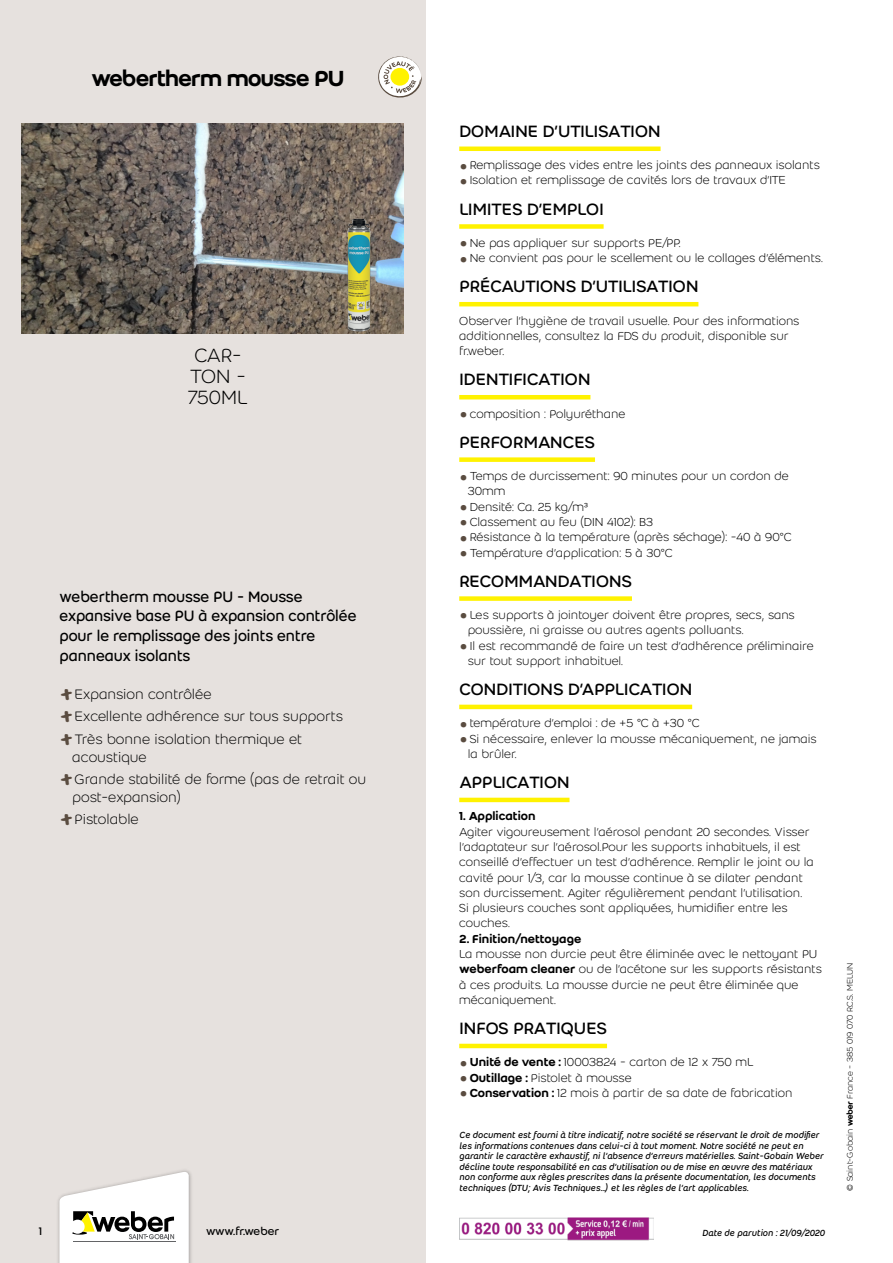
<style>
.page{position:relative;width:893px;height:1263px;background:#fff}
.page>*{position:absolute;margin:0;border:0;box-sizing:border-box;transform-origin:0 0}
.t1{font:24px "Weber Name";color:#000}
.t2{font:300 21px/21px "Weber";color:#000}
.t3{font:18px "Weber";color:#000}
.t4{font:16.5px/19.8px "Weber";color:#000;scale:.95 1}
.t5{font:300 15px/22.2px "Weber";color:#000}
.t6{font:300 12.75px/15.3px "Weber";color:#000}
.t7{font:500 12.75px "Weber";color:#000}
.t8{font:12px "Weber";letter-spacing:-.01em;color:#000}
.t9{font:italic 9.75px/10.5px "Weber";color:#000}
.t10{font:300 9px "Weber";color:#000}
.s1{font-family:"Weber Brush";font-weight:400;font-size:16.5px;color:#5a4c40}
.s2{font-size:34.5px;color:#5a4c40}
.s3{font-weight:500}
.s4{font-family:"Weber Name";font-weight:400}
</style>
<div class="page">
<div style="left:0;top:0;width:425px;height:1263px;background:#e6e1de"></div>
<img style="left:58px;top:1170px;width:134px;height:93px">
<svg style="left:59px;top:1171px;width:130px;height:92px"></svg>
<img style="left:459px;top:1217px;width:195px;height:24px">
<hr style="left:459px;top:147px;width:202px;height:4px;background:#fff200">
<div style="left:459px;top:224px;width:145px;height:5px;background:#fff200"></div>
<hr style="left:459px;top:302px;width:239px;height:4px;background:#fff200">
<hr style="left:459px;top:395px;width:131px;height:4px;background:#fff200">
<div style="left:459px;top:457px;width:136px;height:5px;background:#fff200"></div>
<div style="left:459px;top:596px;width:173px;height:5px;background:#fff200"></div>
<hr style="left:459px;top:705px;width:233px;height:4px;background:#fff200">
<hr style="left:459px;top:798px;width:110px;height:4px;background:#fff200">
<hr style="left:459px;top:1044px;width:148px;height:4px;background:#fff200">
<svg style="left:378px;top:56px;width:44px;height:42px"></svg>
<img style="left:21px;top:123px;width:383px;height:211px">
<img style="left:343px;top:216px;width:31px;height:118px">
<h1 class="t1" style="left:92px;top:64px;width:254px">webertherm mousse PU</h1>
<h2 class="t2" style="left:188px;top:345px;width:60px;text-indent:7px">car&shy;ton -<br>750ml</h2>
<p class="t4" style="left:60px;top:586px;width:314px">webertherm mousse PU - Mousse expansive base PU à expansion contrôlée pour le remplissage des joints entre panneaux isolants</p>
<p class="t5" style="left:60px;top:683px;width:285px"><span class="s1">+</span>Expansion contrôlée<br><span class="s1">+</span>Excellente adhérence sur tous supports <span class="s1">+</span>Très bonne isolation thermique et</p>
<p class="t5" style="left:60px;top:746px;width:308px;text-indent:13px">acoustique<br><span class="s1">+</span>Grande stabilité de forme (pas de retrait ou</p>
<p class="t5" style="left:60px;top:786px;width:123px;text-indent:13px">post-expansion) <span class="s1">+</span>Pistolable</p>
<p class="t8" style="left:39px;top:1224px;width:5px">1</p>
<p class="t8" style="left:206px;top:1224px;width:75px">www.fr.weber</p>
<h3 class="t3" style="left:459px;top:121px;width:203px">Domaine d’utilisation</h3>
<p class="t6" style="left:459px;top:158px;width:362px"><span class="s2">•</span> Remplissage des vides entre les joints des panneaux isolants</p>
<p class="t6" style="left:459px;top:173px;width:328px"><span class="s2">•</span> Isolation et remplissage de cavités lors de travaux d’ITE</p>
<h3 class="t3" style="left:459px;top:198px;width:146px">Limites d’emploi</h3>
<p class="t6" style="left:459px;top:235px;width:223px"><span class="s2">•</span> Ne pas appliquer sur supports PE/PP.</p>
<p class="t6" style="left:459px;top:251px;width:365px"><span class="s2">•</span> Ne convient pas pour le scellement ou le collages d’éléments.</p>
<h3 class="t3" style="left:459px;top:276px;width:241px">Précautions d’utilisation</h3>
<p class="t6" style="left:459px;top:313px;width:342px">Observer l’hygiène de travail usuelle. Pour des informations additionnelles, consultez la FDS du produit, disponible sur fr.weber.</p>
<h3 class="t3" style="left:459px;top:369px;width:133px">Identification</h3>
<p class="t6" style="left:459px;top:406px;width:168px"><span class="s2">•</span> composition : Polyuréthane</p>
<h3 class="t3" style="left:459px;top:432px;width:137px">Performances</h3>
<p class="t6" style="left:468px;top:468px;width:323px;text-indent:-8px"><span class="s2">•</span> Temps de durcissement: 90 minutes pour un cordon de<br>30mm</p>
<p class="t6" style="left:459px;top:499px;width:130px"><span class="s2">•</span> Densité: Ca. 25 kg/m³</p>
<p class="t6" style="left:459px;top:514px;width:195px"><span class="s2">•</span> Classement au feu (DIN 4102): B3</p>
<p class="t6" style="left:459px;top:530px;width:334px"><span class="s2">•</span> Résistance à la température (après séchage): -40 à 90°C</p>
<p class="t6" style="left:459px;top:545px;width:215px"><span class="s2">•</span> Température d’application: 5 à 30°C</p>
<h3 class="t3" style="left:459px;top:571px;width:174px">Recommandations</h3>
<p class="t6" style="left:468px;top:607px;width:329px;text-indent:-8px"><span class="s2">•</span> Les supports à jointoyer doivent être propres, secs, sans poussière, ni graisse ou autres agents polluants.</p>
<p class="t6" style="left:468px;top:638px;width:347px;text-indent:-8px"><span class="s2">•</span> Il est recommandé de faire un test d’adhérence préliminaire sur tout support inhabituel.</p>
<h3 class="t3" style="left:459px;top:679px;width:234px">Conditions d’application</h3>
<p class="t6" style="left:459px;top:716px;width:242px"><span class="s2">•</span> température d’emploi : de +5 °C à +30 °C</p>
<p class="t6" style="left:468px;top:731px;width:350px;text-indent:-8px"><span class="s2">•</span> Si nécessaire, enlever la mousse mécaniquement, ne jamais la brûler.</p>
<h3 class="t3" style="left:459px;top:772px;width:112px">Application</h3>
<p class="t7" style="left:459px;top:809px;width:78px">1. Application</p>
<p class="t6" style="left:459px;top:824px;width:356px">Agiter vigoureusement l’aérosol pendant 20 secondes. Visser l’adaptateur sur l’aérosol.Pour les supports inhabituels, il est conseillé d’effectuer un test d’adhérence. Remplir le joint ou la cavité pour 1/3, car la mousse continue à se dilater pendant son durcissement. Agiter régulièrement pendant l’utilisation.<br>Si plusieurs couches sont appliquées, humidifier entre les couches.</p>
<p class="t7" style="left:459px;top:931px;width:124px">2. Finition/nettoyage</p>
<p class="t6" style="left:459px;top:946px;width:364px">La mousse non durcie peut être éliminée avec le nettoyant PU <span class="s3">weberfoam cleaner</span> ou de l’acétone sur les supports résistants à ces produits. La mousse durcie ne peut être éliminée que mécaniquement.</p>
<h3 class="t3" style="left:459px;top:1018px;width:149px">Infos pratiques</h3>
<p class="t6" style="left:459px;top:1055px;width:296px"><span class="s2">•</span> <span class="s3">Unité de vente :</span> 10003824 - carton de 12 x 750 mL</p>
<p class="t6" style="left:459px;top:1070px;width:174px"><span class="s2">•</span> <span class="s3">Outillage :</span> Pistolet à mousse</p>
<p class="t6" style="left:459px;top:1085px;width:335px"><span class="s2">•</span> <span class="s3">Conservation :</span> 12 mois à partir de sa date de fabrication</p>
<p class="t9" style="left:459px;top:1130px;width:366px">Ce document est fourni à titre indicatif, notre société se réservant le droit de modifier les informations contenues dans celui-ci à tout moment. Notre société ne peut en garantir le caractère exhaustif, ni l’absence d’erreurs matérielles. Saint-Gobain Weber décline toute responsabilité en cas d’utilisation ou de mise en œuvre des matériaux non conforme aux règles prescrites dans la présente documentation, les documents techniques (DTU; Avis Techniques…) et les règles de l’art applicables.</p>
<p class="t9" style="left:702px;top:1227px;width:124px">Date de parution : 21/09/2020</p>
<p class="t10" style="left:845px;top:1191px;width:229px;rotate:-90deg">© Saint-Gobain <span class="s4">weber</span> France - 385 019 070 R.C.S. MELUN</p>
</div>
